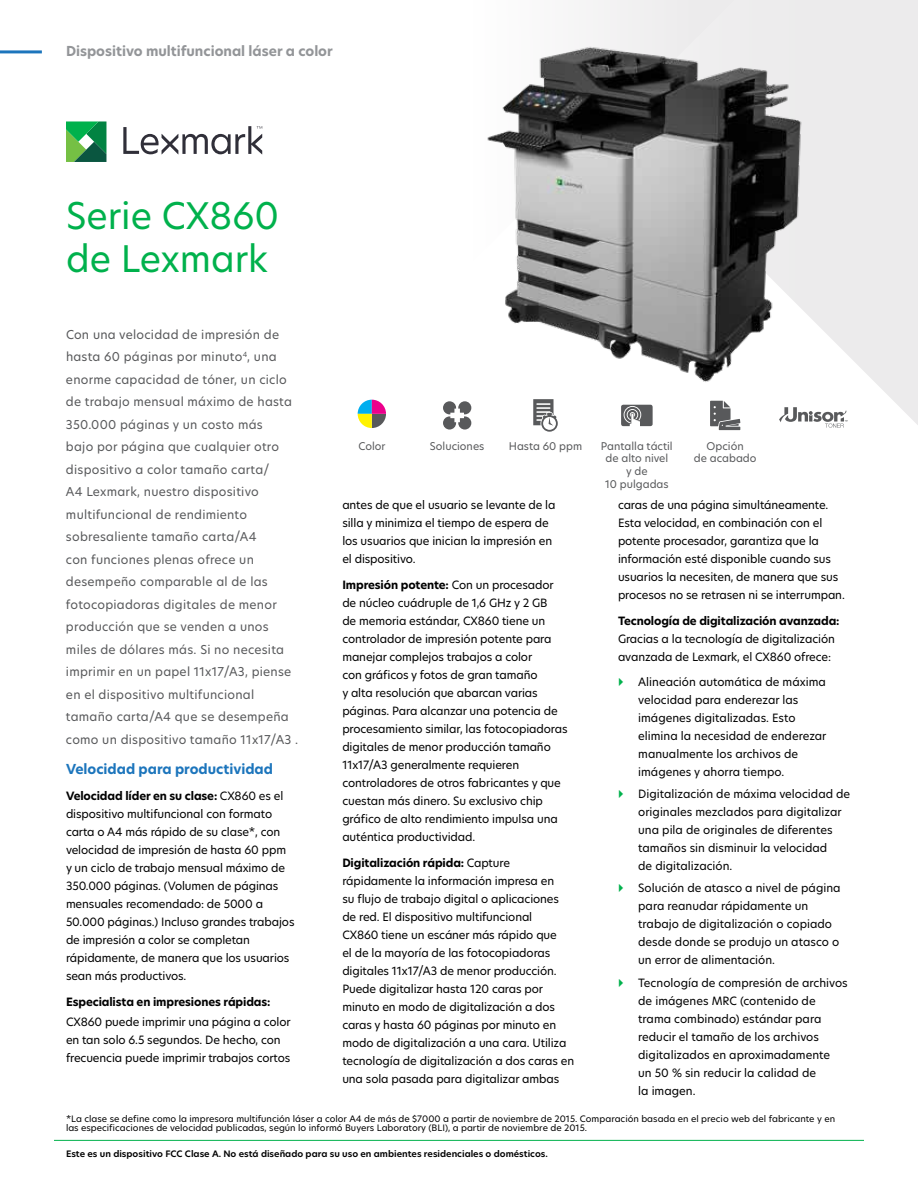
<style>
.page{position:relative;width:918px;height:1188px;background:#fff}
.page>*{position:absolute;margin:0;border:0;box-sizing:border-box;transform-origin:0 0}
.t1{font:36px/43.2px "TP Hero";color:#00b14c}
.t2{font:700 13.5px "TP Hero";color:#939598}
.t3{font:700 13.5px "TP Hero";color:#1c75bc}
.t4{font:12px/22.5px "TP Hero";letter-spacing:.02em;color:#58595b}
.t5{font:11.25px/18px "TP Hero";letter-spacing:-.01em;color:#000}
.t6{font:700 11.25px "TP Hero";letter-spacing:-.01em;color:#000}
.t7{font:10.5px/12.6px "TP Hero";color:#58595b;text-align:center}
.t8{font:8.7px/9px "TP Hero";color:#000}
.t9{font:600 8.7px "TP Hero";color:#000}
.s1{font-weight:700}
</style>
<div class="page">
<svg style="left:719px;top:0;width:199px;height:431px"></svg>
<svg style="left:357px;top:0;width:391px;height:427px"></svg>
<svg style="left:123px;top:126px;width:139px;height:28px"></svg>
<svg style="left:66px;top:121px;width:40px;height:41px;background:#359d56"></svg>
<hr style="left:0;top:50px;width:42px;height:3px;background:#1c75bc">
<img style="left:479px;top:39px;width:330px;height:351px">
<svg style="left:779px;top:407px;width:68px;height:21px"></svg>
<svg style="left:621px;top:405px;width:32px;height:21px"></svg>
<svg style="left:710px;top:401px;width:30px;height:29px"></svg>
<svg style="left:443px;top:401px;width:28px;height:29px"></svg>
<svg style="left:533px;top:399px;width:25px;height:33px"></svg>
<svg style="left:358px;top:400px;width:28px;height:28px"></svg>
<hr style="left:54px;top:1140px;width:810px;height:1px;background:#00b14c">
<p class="t2" style="left:66px;top:42px;width:268px">Dispositivo multifuncional láser a color</p>
<h1 class="t1" style="left:66px;top:193px;width:215px">Serie CX860 de Lexmark</h1>
<p class="t4" style="left:66px;top:323px;width:234px">Con una velocidad de impresión de hasta 60 páginas por minuto<sup>4</sup>, una enorme capacidad de tóner, un ciclo de trabajo mensual máximo de hasta 350.000 páginas y un costo más<br>bajo por página que cualquier otro dispositivo a color tamaño carta/<br>A4 Lexmark, nuestro dispositivo multifuncional de rendimiento sobresaliente tamaño carta/A4<br>con funciones plenas ofrece un desempeño comparable al de las fotocopiadoras digitales de menor producción que se venden a unos miles de dólares más. Si no necesita imprimir en un papel 11x17/A3, piense en el dispositivo multifuncional tamaño carta/A4 que se desempeña como un dispositivo tamaño 11x17/A3 .</p>
<p class="t3" style="left:66px;top:760px;width:209px">Velocidad para productividad</p>
<p class="t5" style="left:66px;top:787px;width:230px"><span class="s1">Velocidad líder en su clase:</span> CX860 es el dispositivo multifuncional con formato carta o A4 más rápido de su clase*, con velocidad de impresión de hasta 60 ppm y un ciclo de trabajo mensual máximo de 350.000 páginas. (Volumen de páginas mensuales recomendado: de 5000 a 50.000 páginas.) Incluso grandes trabajos de impresión a color se completan rápidamente, de manera que los usuarios sean más productivos.</p>
<p class="t6" style="left:66px;top:994px;width:206px">Especialista en impresiones rápidas:</p>
<p class="t5" style="left:66px;top:1012px;width:226px">CX860 puede imprimir una página a color en tan solo 6.5 segundos. De hecho, con frecuencia puede imprimir trabajos cortos</p>
<p class="t7" style="left:358px;top:439px;width:28px">Color</p>
<p class="t7" style="left:430px;top:439px;width:56px">Soluciones</p>
<p class="t7" style="left:509px;top:439px;width:75px">Hasta 60 ppm</p>
<p class="t5" style="left:342px;top:495px;width:215px">antes de que el usuario se levante de la silla y minimiza el tiempo de espera de los usuarios que inician la impresión en el dispositivo.</p>
<p class="t5" style="left:342px;top:575px;width:227px"><span class="s1">Impresión potente:</span> Con un procesador de núcleo cuádruple de 1,6 GHz y 2 GB<br>de memoria estándar, CX860 tiene un controlador de impresión potente para manejar complejos trabajos a color<br>con gráficos y fotos de gran tamaño<br>y alta resolución que abarcan varias páginas. Para alcanzar una potencia de procesamiento similar, las fotocopiadoras digitales de menor producción tamaño 11x17/A3 generalmente requieren controladores de otros fabricantes y que cuestan más dinero. Su exclusivo chip gráfico de alto rendimiento impulsa una auténtica productividad.</p>
<p class="t5" style="left:342px;top:854px;width:233px"><span class="s1">Digitalización rápida:</span> Capture rápidamente la información impresa en<br>su flujo de trabajo digital o aplicaciones de red. El dispositivo multifuncional<br>CX860 tiene un escáner más rápido que<br>el de la mayoría de las fotocopiadoras digitales 11x17/A3 de menor producción.<br>Puede digitalizar hasta 120 caras por minuto en modo de digitalización a dos caras y hasta 60 páginas por minuto en modo de digitalización a una cara. Utiliza tecnología de digitalización a dos caras en una sola pasada para digitalizar ambas</p>
<p class="t7" style="left:601px;top:439px;width:73px">Pantalla táctil de alto nivel<br>y de<br>10 pulgadas</p>
<p class="t7" style="left:694px;top:439px;width:64px">Opción<br>de acabado</p>
<p class="t5" style="left:618px;top:495px;width:228px">caras de una página simultáneamente.<br>Esta velocidad, en combinación con el potente procesador, garantiza que la información esté disponible cuando sus usuarios la necesiten, de manera que sus procesos no se retrasen ni se interrumpan.</p>
<p class="t6" style="left:618px;top:613px;width:223px">Tecnología de digitalización avanzada:</p>
<p class="t5" style="left:618px;top:629px;width:218px">Gracias a la tecnología de digitalización avanzada de Lexmark, el CX860 ofrece:</p>
<p class="t5" style="left:638px;top:672px;width:190px">Alineación automática de máxima velocidad para enderezar las imágenes digitalizadas. Esto elimina la necesidad de enderezar manualmente los archivos de imágenes y ahorra tiempo.</p>
<p class="t5" style="left:638px;top:785px;width:213px">Digitalización de máxima velocidad de originales mezclados para digitalizar una pila de originales de diferentes tamaños sin disminuir la velocidad<br>de digitalización.</p>
<p class="t5" style="left:638px;top:879px;width:204px">Solución de atasco a nivel de página para reanudar rápidamente un trabajo de digitalización o copiado desde donde se produjo un atasco o un error de alimentación.</p>
<p class="t5" style="left:638px;top:973px;width:211px">Tecnología de compresión de archivos de imágenes MRC (contenido de trama combinado) estándar para reducir el tamaño de los archivos digitalizados en aproximadamente<br>un 50 % sin reducir la calidad de<br>la imagen.</p>
<p class="t8" style="left:66px;top:1114px;width:771px">*La clase se define como la impresora multifunción láser a color A4 de más de $7000 a partir de noviembre de 2015. Comparación basada en el precio web del fabricante y en las especificaciones de velocidad publicadas, según lo informó Buyers Laboratory (BLI), a partir de noviembre de 2015.</p>
<p class="t9" style="left:66px;top:1148px;width:483px">Este es un dispositivo FCC Clase A. No está diseñado para su uso en ambientes residenciales o domésticos.</p>
</div>
